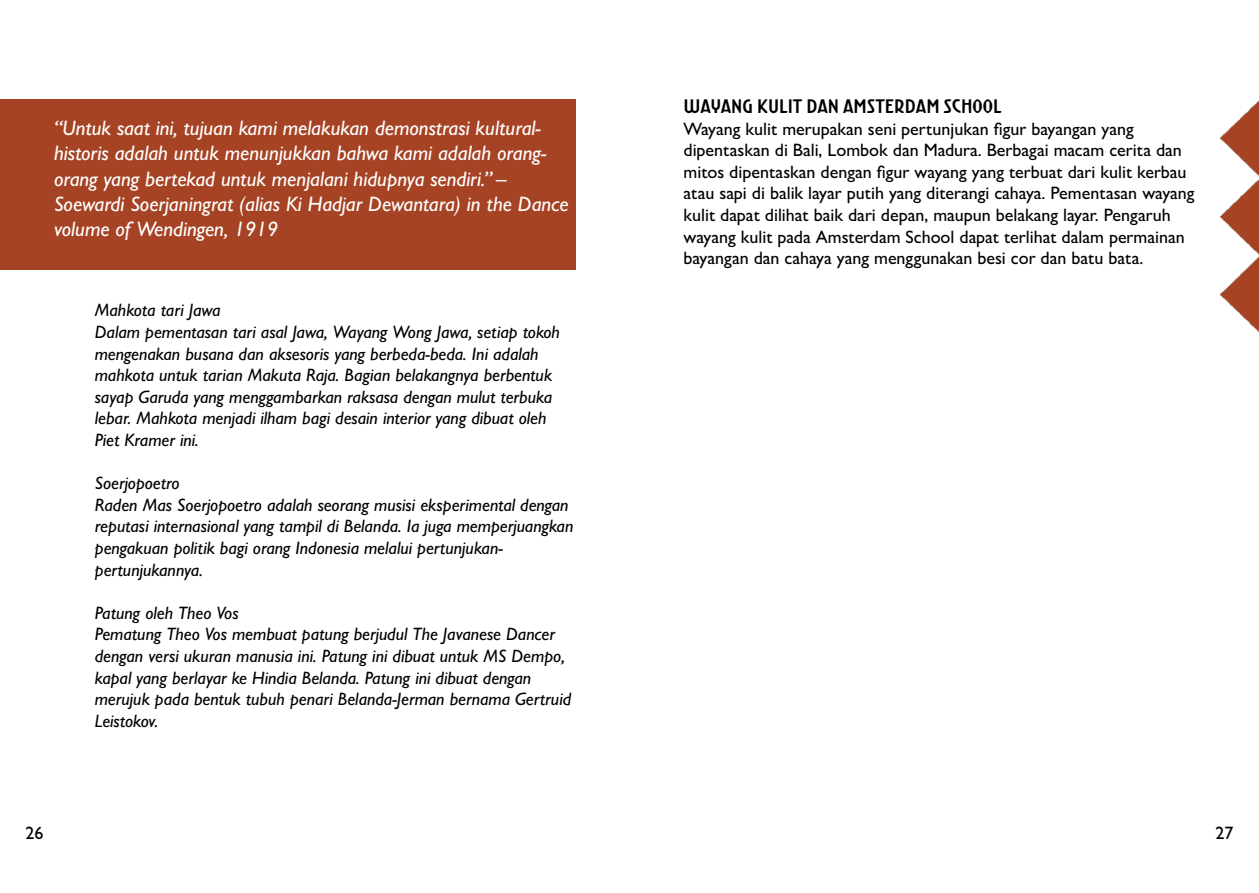
<style>
.page{position:relative;width:1259px;height:893px;background:#fff}
.page>*{position:absolute;margin:0;border:0;box-sizing:border-box;transform-origin:0 0}
.t1{font:italic 500 21px/25.2px "Gill Sans";color:#fff}
.t2{font:italic 500 18px/21.6px "Gill Sans";color:#000}
.t3{font:500 18px/21.6px "Gill Sans";color:#000}
.t4{font:300 18px "Kurversbrug";color:#000}
</style>
<div class="page">
<div style="left:0;top:99px;width:575px;height:170px;background:#a64324"></div>
<img style="left:1220px;top:100px;width:39px;height:232px">
<p class="t1" style="left:54px;top:115px;width:516px">“Untuk saat ini, tujuan kami melakukan demonstrasi kultural&shy;historis adalah untuk menunjukkan bahwa kami adalah orang&shy;orang yang bertekad untuk menjalani hidupnya sendiri.” – Soewardi Soerjaningrat (alias Ki Hadjar Dewantara) in the Dance volume of Wendingen, 1919</p>
<p class="t2" style="left:95px;top:299px;width:127px">Mahkota tari Jawa</p>
<p class="t2" style="left:95px;top:321px;width:467px">Dalam pementasan tari asal Jawa, Wayang Wong Jawa, setiap tokoh mengenakan busana dan aksesoris yang berbeda-beda. Ini adalah mahkota untuk tarian Makuta Raja. Bagian belakangnya berbentuk sayap Garuda yang menggambarkan raksasa dengan mulut terbuka lebar. Mahkota menjadi ilham bagi desain interior yang dibuat oleh Piet Kramer ini.</p>
<p class="t2" style="left:95px;top:472px;width:86px">Soerjopoetro</p>
<p class="t2" style="left:95px;top:494px;width:480px">Raden Mas Soerjopoetro adalah seorang musisi eksperimental dengan reputasi internasional yang tampil di Belanda. Ia juga memperjuangkan pengakuan politik bagi orang Indonesia melalui pertunjukan&shy;pertunjukannya.</p>
<p class="t2" style="left:95px;top:602px;width:145px">Patung oleh Theo Vos</p>
<p class="t2" style="left:95px;top:623px;width:478px">Pematung Theo Vos membuat patung berjudul The Javanese Dancer dengan versi ukuran manusia ini. Patung ini dibuat untuk MS Dempo, kapal yang berlayar ke Hindia Belanda. Patung ini dibuat dengan merujuk pada bentuk tubuh penari Belanda-Jerman bernama Gertruid Leistokov.</p>
<p class="t4" style="left:683px;top:95px;width:320px">WAYANG KULIT DAN AMSTERDAM SCHOOL</p>
<p class="t3" style="left:683px;top:117px;width:512px">Wayang kulit merupakan seni pertunjukan figur bayangan yang dipentaskan di Bali, Lombok dan Madura. Berbagai macam cerita dan mitos dipentaskan dengan figur wayang yang terbuat dari kulit kerbau atau sapi di balik layar putih yang diterangi cahaya. Pementasan wayang kulit dapat dilihat baik dari depan, maupun belakang layar. Pengaruh wayang kulit pada Amsterdam School dapat terlihat dalam permainan bayangan dan cahaya yang menggunakan besi cor dan batu bata.</p>
<p class="t3" style="left:26px;top:822px;width:19px">26</p>
<p class="t3" style="left:1215px;top:822px;width:19px">27</p>
</div>
